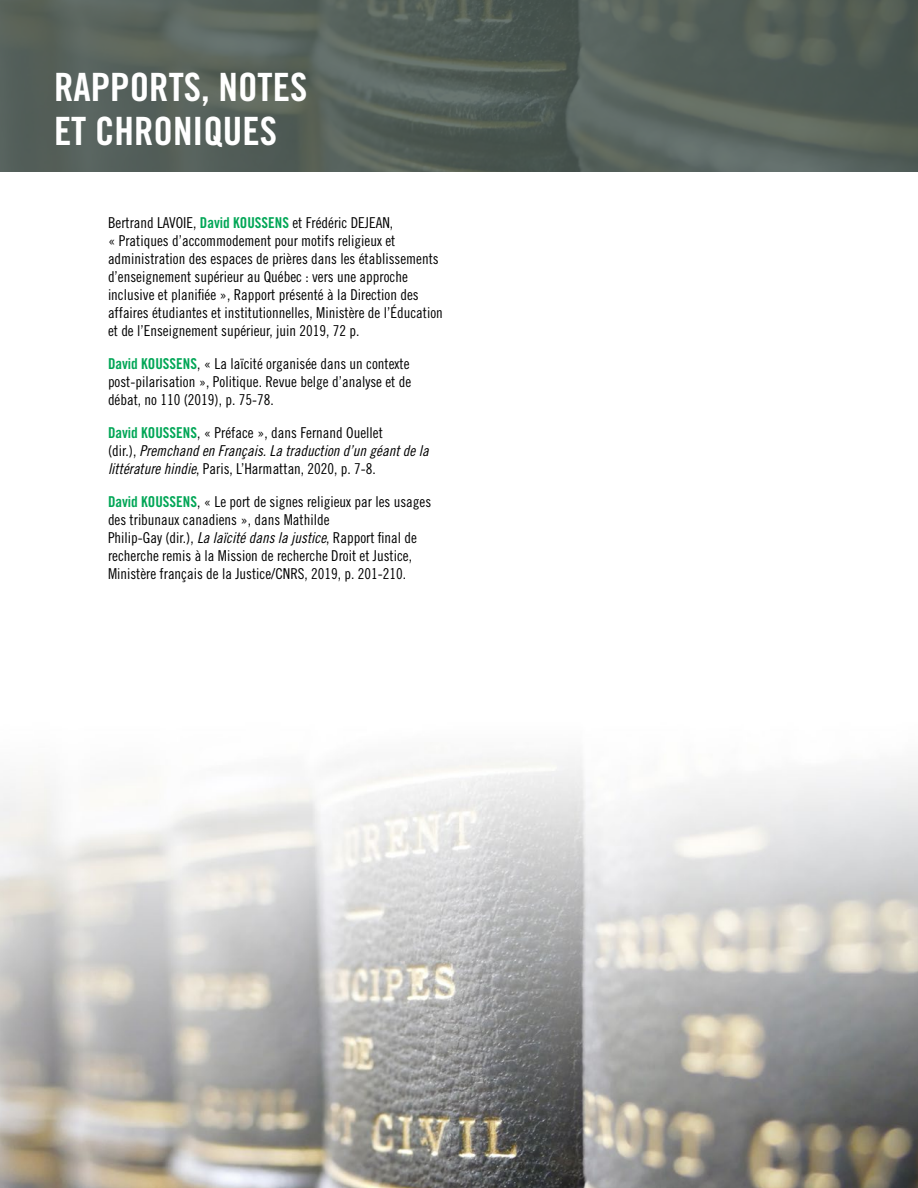
<style>
.page{position:relative;width:918px;height:1188px;background:#fff}
.page>*{position:absolute;margin:0;border:0;box-sizing:border-box;transform-origin:0 0}
.t1{font:39px/43.8px "Trade Gothic Bold Cond Twenty";color:#fff}
.t2{font:15px/18px "Trade Gothic Cond Eighteen";color:#000}
.t3{font:15px "Trade Gothic Cond Eighteen Obl";color:#000}
.s1{font-family:"Trade Gothic Bold Cond Twenty";color:#00a656}
.s2{font-family:"Trade Gothic Cond Eighteen"}
.s3{font-family:"Trade Gothic Cond Eighteen Obl"}
</style>
<div class="page">
<img style="left:0;top:757px;width:918px;height:431px">
<svg style="left:0;top:0;width:918px;height:172px;background:#55605a"></svg>
<h1 class="t1" style="left:54px;top:65px;width:255px">RAPPORTS, NOTES<br>ET CHRONIQUES</h1>
<p class="t2" style="left:108px;top:213px;width:336px">Bertrand LAVOIE, <span class="s1">David KOUSSENS</span> et Frédéric DEJEAN,<br>« Pratiques d’accommodement pour motifs religieux et administration des espaces de prières dans les établissements d’enseignement supérieur au Québec : vers une approche inclusive et planifiée », Rapport présenté à la Direction des affaires étudiantes et institutionnelles, Ministère de l’Éducation et de l’Enseignement supérieur, juin 2019, 72 p.</p>
<p class="t2" style="left:108px;top:354px;width:305px;text-align:justify"><span class="s1">David KOUSSENS</span>, « La laïcité organisée dans un contexte post-pilarisation », Politique. Revue belge d’analyse et de débat, no 110 (2019), p. 75-78.</p>
<p class="t2" style="left:108px;top:423px;width:276px"><span class="s1">David KOUSSENS</span>, « Préface », dans Fernand Ouellet</p>
<p class="t3" style="left:108px;top:442px;width:322px"><span class="s2">(dir.),</span> Premchand en Français. La traduction d’un géant de la</p>
<p class="t2" style="left:108px;top:459px;width:269px"><span class="s3">littérature hindie</span>, Paris, L’Harmattan, 2020, p. 7-8.</p>
<p class="t2" style="left:108px;top:492px;width:325px"><span class="s1">David KOUSSENS</span>, « Le port de signes religieux par les usages des tribunaux canadiens », dans Mathilde<br>Philip-Gay (dir.), <span class="s3">La laïcité dans la justice</span>, Rapport final de recherche remis à la Mission de recherche Droit et Justice, Ministère français de la Justice/CNRS, 2019, p. 201-210.</p>
</div>
